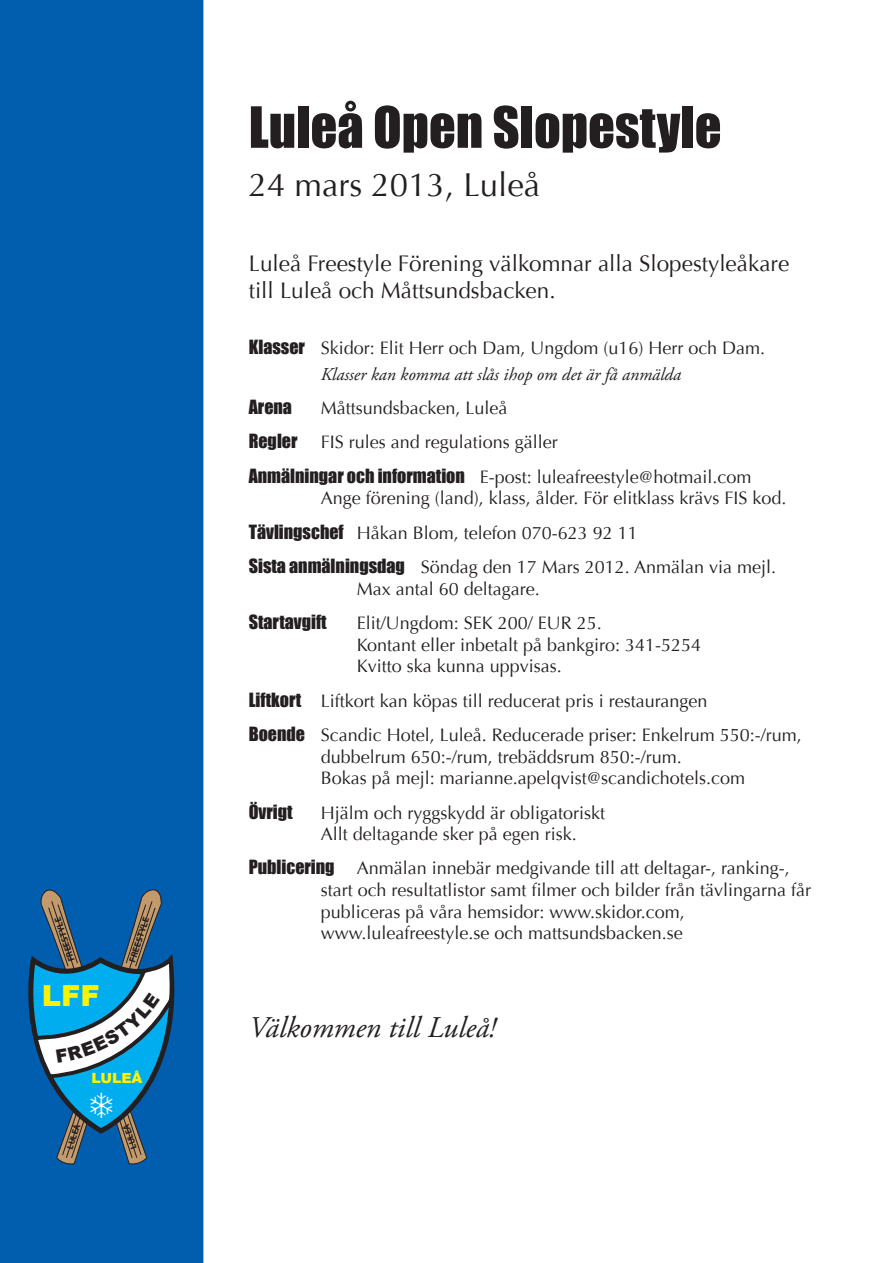
<style>
.page{position:relative;width:893px;height:1263px;background:#fff}
.page>*{position:absolute;margin:0;border:0;box-sizing:border-box;transform-origin:0 0}
.Brödtext{font:52.5px "Impact";color:#231f20}
.Brödtext-2{font:33px "Optima";color:#231f20}
.t1{font:italic 30px "Adobe Garamond Pro";color:#231f20}
.t2{font:900 28.95px "Arial";color:#fff101}
.t3{font:22.5px/27px "Optima";color:#231f20}
.t4{font:18px/21.6px "Optima";color:#231f20}
.t5{font:italic 18px "Adobe Garamond Pro";color:#231f20}
.t6{font:18px "Impact";color:#231f20}
.t7{font:900 14.1px "Arial";color:#fff101}
.t8{font:700 9.15px "Myriad Pro";color:#231f20}
.t9{font:700 8.85px "Myriad Pro";color:#231f20}
.s1{font-family:"Impact"}
</style>
<div class="page">
<div style="left:0;top:0;width:203px;height:1263px;background:#015dad"></div>
<svg style="left:23px;top:888px;width:155px;height:277px;background:#3381b0"></svg>
<p class="t8" style="left:66px;top:963px;width:48px;rotate:-108deg">FREESTYLE</p>
<p class="t2" style="left:42px;top:980px;width:60px">LFF</p>
<p class="t8" style="left:126px;top:953px;width:48px;rotate:-72deg">FREESTYLE</p>
<p class="t8" style="left:126px;top:960px;width:48px;rotate:-72deg">FREESTYLE</p>
<p class="t7" style="left:91px;top:1070px;width:53px">LULEÅ</p>
<p class="t9" style="left:63px;top:1146px;width:27px;rotate:-72deg">LULEÅ</p>
<p class="t9" style="left:64px;top:1147px;width:27px;rotate:-72deg">LULEÅ</p>
<p class="t9" style="left:128px;top:1150px;width:27px;rotate:-108deg">LULEÅ</p>
<p class="Brödtext" style="left:249px;top:86px;width:474px">Luleå Open Slopestyle</p>
<p class="Brödtext-2" style="left:249px;top:165px;width:293px">24 mars 2013, Luleå</p>
<p class="t3" style="left:249px;top:250px;width:542px">Luleå Freestyle Förening välkomnar alla Slopestyleåkare till Luleå och Måttsundsbacken.</p>
<p class="t4" style="left:249px;top:337px;width:518px"><span class="s1">Klasser</span> Skidor: Elit Herr och Dam, Ungdom (u16) Herr och Dam.</p>
<p class="t5" style="left:321px;top:363px;width:362px">Klasser kan komma att slås ihop om det är få anmälda</p>
<p class="t6" style="left:249px;top:393px;width:45px">Arena</p>
<p class="t4" style="left:321px;top:397px;width:188px">Måttsundsbacken, Luleå</p>
<p class="t6" style="left:249px;top:427px;width:50px">Regler</p>
<p class="t4" style="left:321px;top:432px;width:239px">FIS rules and regulations gäller</p>
<p class="t4" style="left:321px;top:466px;width:467px;text-indent:-72px"><span class="s1">Anmälningar och information</span> E-post: luleafreestyle@hotmail.com<br>Ange förening (land), klass, ålder. För elitklass krävs FIS kod.</p>
<p class="t4" style="left:249px;top:522px;width:391px"><span class="s1">Tävlingschef</span> Håkan Blom, telefon 070-623 92 11</p>
<p class="t4" style="left:357px;top:556px;width:421px;text-indent:-108px"><span class="s1">Sista anmälningsdag</span> Söndag den 17 Mars 2012. Anmälan via mejl.<br>Max antal 60 deltagare.</p>
<p class="t6" style="left:249px;top:608px;width:80px">Startavgift</p>
<p class="t4" style="left:357px;top:612px;width:346px">Elit/Ungdom: SEK 200/ EUR 25.<br>Kontant eller inbetalt på bankgiro: 341-5254<br>Kvitto ska kunna uppvisas.</p>
<p class="t4" style="left:249px;top:690px;width:460px"><span class="s1">Liftkort</span> Liftkort kan köpas till reducerat pris i restaurangen</p>
<p class="t4" style="left:321px;top:724px;width:482px;text-indent:-72px"><span class="s1">Boende</span> Scandic Hotel, Luleå. Reducerade priser: Enkelrum 550:-/rum, dubbelrum 650:-/rum, trebäddsrum 850:-/rum.<br>Bokas på mejl: marianne.apelqvist@scandichotels.com</p>
<p class="t6" style="left:249px;top:797px;width:45px">Övrigt</p>
<p class="t4" style="left:321px;top:802px;width:286px">Hjälm och ryggskydd är obligatoriskt<br>Allt deltagande sker på egen risk.</p>
<p class="t4" style="left:321px;top:858px;width:492px;text-indent:-72px"><span class="s1">Publicering</span> Anmälan innebär medgivande till att deltagar-, ranking-, start och resultatlistor samt filmer och bilder från tävlingarna får publiceras på våra hemsidor: www.skidor.com, www.luleafreestyle.se och mattsundsbacken.se</p>
<p class="t1" style="left:249px;top:1009px;width:248px">Välkommen till Luleå!</p>
</div>
